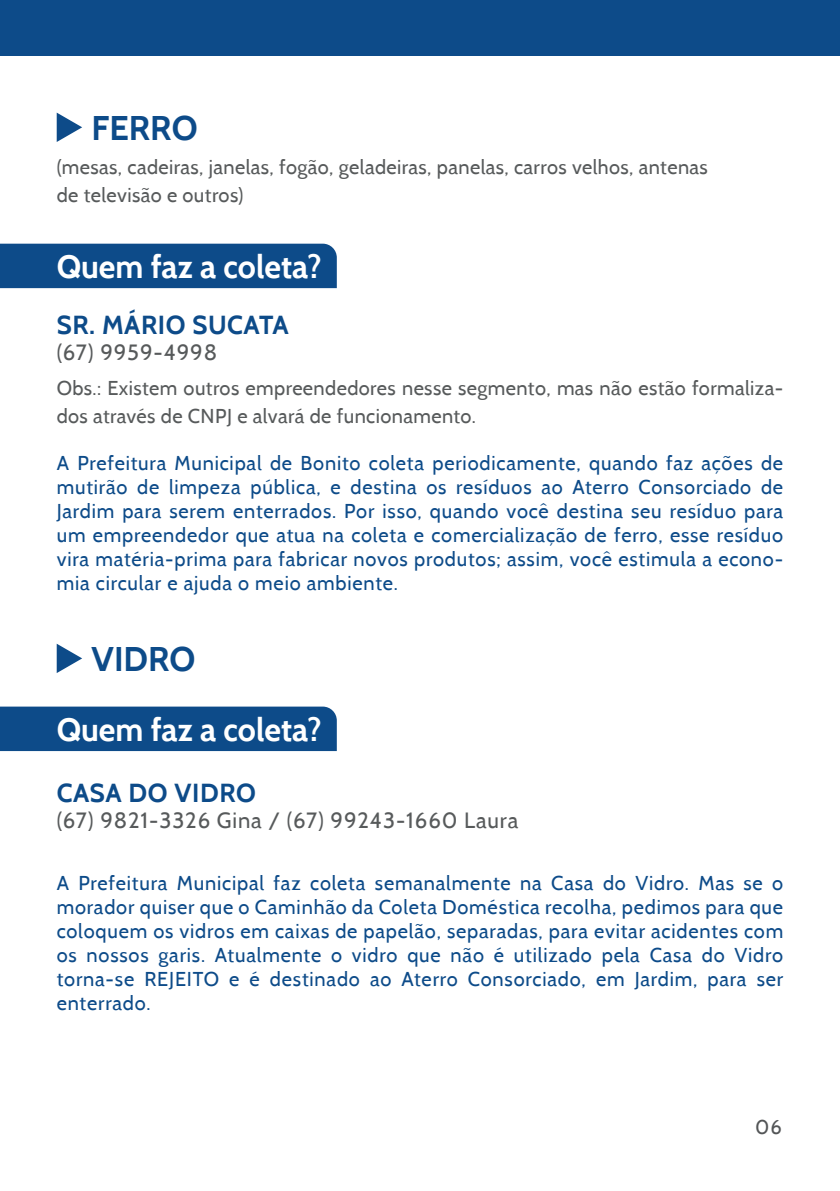
<style>
.page{position:relative;width:840px;height:1191px;background:#fff}
.page>*{position:absolute;margin:0;border:0;box-sizing:border-box;transform-origin:0 0}
.t1{font:700 34.2px "Cabin";color:#0d4b89}
.t2{font:700 32.2px "Cabin";color:#fff}
.t3{font:700 26px "Cabin";letter-spacing:.02em;color:#0d4b89}
.t4{font:22px "Cabin";letter-spacing:.04em;color:#575a5b}
.t5{font:20px/24px "Cabin";letter-spacing:.04em;color:#0d4b89;text-align:justify}
.t6{font:20px/28px "Cabin";letter-spacing:.02em;color:#575a5b}
.t7{font:20px "Cabin";color:#535557}
</style>
<div class="page">
<svg style="left:57px;top:113px;width:25px;height:29px"></svg>
<div style="left:0;top:0;width:839px;height:56px;background:#0d4b89"></div>
<svg style="left:57px;top:644px;width:25px;height:29px"></svg>
<div style="left:0;top:244px;width:336px;height:44px;background:#0d4b89"></div>
<div style="left:0;top:706px;width:336px;height:45px;background:#0d4b89"></div>
<h1 class="t1" style="left:91px;top:108px;width:107px">FERRO</h1>
<p class="t6" style="left:57px;top:153px;width:652px">(mesas, cadeiras, janelas, fogão, geladeiras, panelas, carros velhos, antenas de televisão e outros)</p>
<h2 class="t2" style="left:57px;top:247px;width:266px">Quem faz a coleta?</h2>
<h3 class="t3" style="left:57px;top:309px;width:233px">SR. MÁRIO SUCATA</h3>
<p class="t4" style="left:57px;top:339px;width:162px">(67) 9959-4998</p>
<p class="t6" style="left:57px;top:373px;width:727px">Obs.: Existem outros empreendedores nesse segmento, mas não estão formaliza&shy;dos através de CNPJ e alvará de funcionamento.</p>
<p class="t5" style="left:57px;top:450px;width:727px">A Prefeitura Municipal de Bonito coleta periodicamente, quando faz ações de mutirão de limpeza pública, e destina os resíduos ao Aterro Consorciado de Jardim para serem enterrados. Por isso, quando você destina seu resíduo para um empreendedor que atua na coleta e comercialização de ferro, esse resíduo vira matéria-prima para fabricar novos produtos; assim, você estimula a econo&shy;mia circular e ajuda o meio ambiente.</p>
<h1 class="t1" style="left:91px;top:639px;width:105px">VIDRO</h1>
<h2 class="t2" style="left:57px;top:710px;width:266px">Quem faz a coleta?</h2>
<h3 class="t3" style="left:57px;top:777px;width:201px">CASA DO VIDRO</h3>
<p class="t4" style="left:57px;top:807px;width:463px">(67) 9821-3326 Gina / (67) 99243-1660 Laura</p>
<p class="t5" style="left:57px;top:870px;width:727px">A Prefeitura Municipal faz coleta semanalmente na Casa do Vidro. Mas se o morador quiser que o Caminhão da Coleta Doméstica recolha, pedimos para que coloquem os vidros em caixas de papelão, separadas, para evitar acidentes com os nossos garis. Atualmente o vidro que não é utilizado pela Casa do Vidro torna-se REJEITO e é destinado ao Aterro Consorciado, em Jardim, para ser enterrado.</p>
<p class="t7" style="left:754px;top:1114px;width:28px">06</p>
</div>
